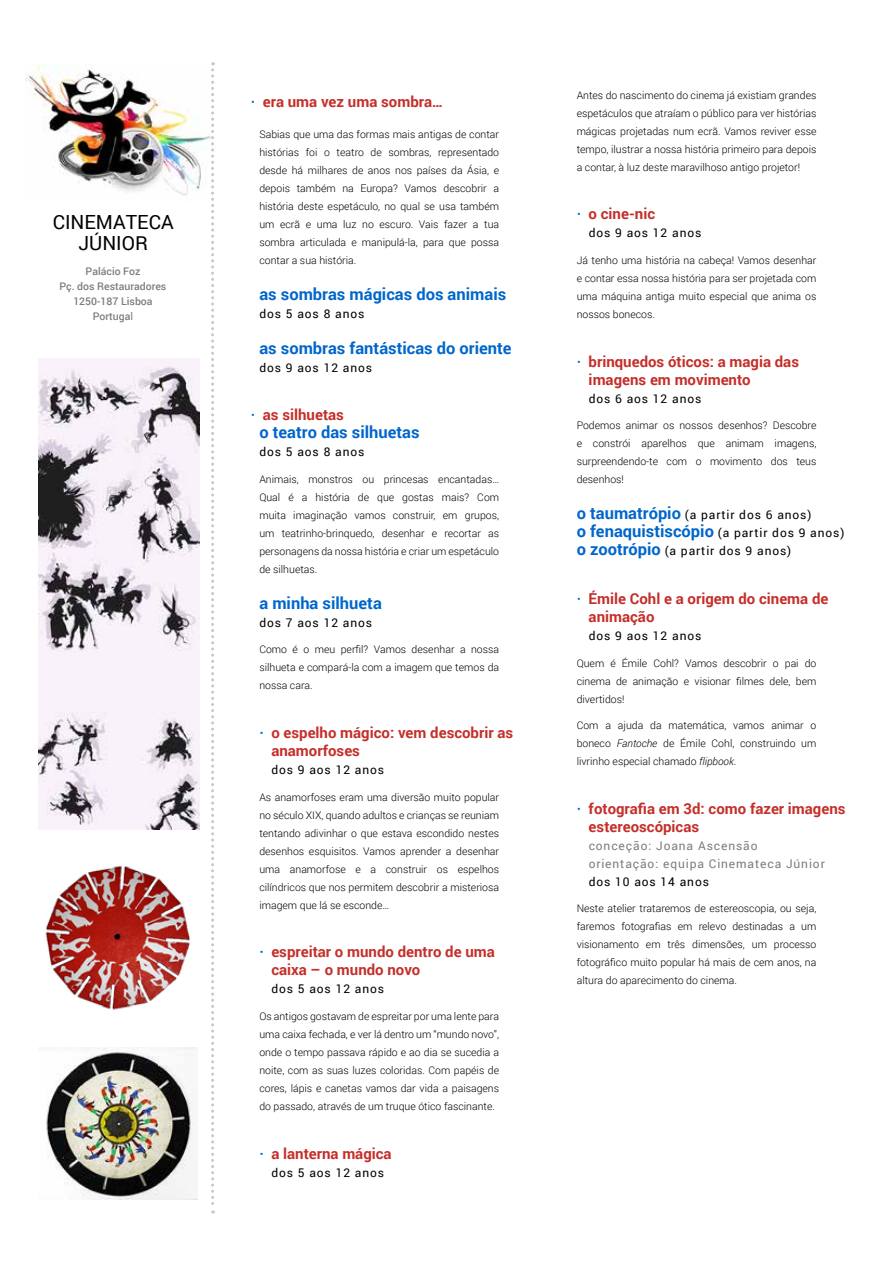
<style>
.page{position:relative;width:893px;height:1263px;background:#fff}
.page>*{position:absolute;margin:0;border:0;box-sizing:border-box;transform-origin:0 0}
.t1{font:19.5px/21px "Roboto";color:#000;text-align:center}
.t2{font:700 16.5px "Roboto";color:#06c}
.t3{font:700 15px/18px "Roboto";color:#c42f2a}
.t4{font:12px "Roboto";letter-spacing:.075em;color:#000}
.t5{font:12px/18px "Roboto";letter-spacing:.075em;color:#807c7a}
.t6{font:300 10.5px/18px "Roboto";color:#000;text-align:justify}
.t7{font:500 10.5px/15px "Roboto";color:#807c7a;text-align:center}
.s1{font-weight:400}
.s2{color:#0070c0}
.s3{font-weight:700;font-size:16.5px;color:#06c}
.s4{font-weight:400;font-size:12px;color:#000}
.s5{font-style:italic}
</style>
<div class="page">
<img style="left:26px;top:64px;width:185px;height:132px">
<svg style="left:211px;top:62px;width:3px;height:1151px"></svg>
<img style="left:38px;top:358px;width:162px;height:471px">
<img style="left:45px;top:865px;width:145px;height:145px">
<img style="left:46px;top:1047px;width:151px;height:152px">
<h1 class="t1" style="left:53px;top:211px;width:122px">CINEMATECA<br>JÚNIOR</h1>
<p class="t7" style="left:60px;top:263px;width:108px">Palácio Foz<br>Pç. dos Restauradores<br>1250-187 Lisboa<br>Portuga<span class="s1">l</span></p>
<h3 class="t3" style="left:251px;top:92px;width:194px"><span class="s2">·</span> era uma vez uma sombra…</h3>
<p class="t6" style="left:259px;top:124px;width:241px">Sabias que uma das formas mais antigas de contar histórias foi o teatro de sombras, representado desde há milhares de anos nos países da Ásia, e depois também na Europa? Vamos descobrir a história deste espetáculo, no qual se usa também um ecrã e uma luz no escuro. Vais fazer a tua sombra articulada e manipulá-la, para que possa contar a sua história.</p>
<h2 class="t2" style="left:259px;top:282px;width:248px">as sombras mágicas dos animais</h2>
<p class="t4" style="left:259px;top:305px;width:107px">dos 5 aos 8 anos</p>
<h2 class="t2" style="left:259px;top:336px;width:254px">as sombras fantásticas do oriente</h2>
<p class="t4" style="left:259px;top:359px;width:114px">dos 9 aos 12 anos</p>
<h3 class="t3" style="left:251px;top:405px;width:95px"><span class="s2">·</span> as silhuetas</h3>
<h2 class="t2" style="left:259px;top:421px;width:162px">o teatro das silhuetas</h2>
<p class="t4" style="left:259px;top:444px;width:107px">dos 5 aos 8 anos</p>
<p class="t6" style="left:259px;top:470px;width:241px">Animais, monstros ou princesas encantadas… Qual é a história de que gostas mais? Com muita imaginação vamos construir, em grupos, um teatrinho-brinquedo, desenhar e recortar as personagens da nossa história e criar um espetáculo de silhuetas.</p>
<h2 class="t2" style="left:259px;top:591px;width:124px">a minha silhueta</h2>
<p class="t4" style="left:259px;top:614px;width:114px">dos 7 aos 12 anos</p>
<p class="t6" style="left:259px;top:640px;width:241px">Como é o meu perfil? Vamos desenhar a nossa silhueta e compará-la com a imagem que temos da nossa cara.</p>
<h3 class="t3" style="left:271px;top:723px;width:243px;text-indent:-12px"><span class="s2">·</span> o espelho mágico: vem descobrir as anamorfoses</h3>
<p class="t4" style="left:271px;top:761px;width:114px">dos 9 aos 12 anos</p>
<p class="t6" style="left:259px;top:787px;width:241px">As anamorfoses eram uma diversão muito popular no século XIX, quando adultos e crianças se reuniam tentando adivinhar o que estava escondido nestes desenhos esquisitos. Vamos aprender a desenhar uma anamorfose e a construir os espelhos cilíndricos que nos permitem descobrir a misteriosa imagem que lá se esconde…</p>
<h3 class="t3" style="left:271px;top:942px;width:225px;text-indent:-12px"><span class="s2">·</span> espreitar o mundo dentro de uma caixa – o mundo novo</h3>
<p class="t4" style="left:271px;top:981px;width:114px">dos 5 aos 12 anos</p>
<p class="t6" style="left:259px;top:1007px;width:241px">Os antigos gostavam de espreitar por uma lente para uma caixa fechada, e ver lá dentro um “mundo novo”, onde o tempo passava rápido e ao dia se sucedia a noite, com as suas luzes coloridas. Com papéis de cores, lápis e canetas vamos dar vida a paisagens do passado, através de um truque ótico fascinante.</p>
<h3 class="t3" style="left:259px;top:1144px;width:134px"><span class="s2">·</span> a lanterna mágica</h3>
<p class="t4" style="left:271px;top:1164px;width:114px">dos 5 aos 12 anos</p>
<p class="t6" style="left:577px;top:86px;width:241px">Antes do nascimento do cinema já existiam grandes espetáculos que atraíam o público para ver histórias mágicas projetadas num ecrã. Vamos reviver esse tempo, ilustrar a nossa história primeiro para depois a contar, à luz deste maravilhoso antigo projetor!</p>
<h3 class="t3" style="left:577px;top:204px;width:80px"><span class="s2">·</span> o cine-nic</h3>
<p class="t4" style="left:589px;top:225px;width:114px">dos 9 aos 12 anos</p>
<p class="t6" style="left:577px;top:251px;width:241px">Já tenho uma história na cabeça! Vamos desenhar e contar essa nossa história para ser projetada com uma máquina antiga muito especial que anima os nossos bonecos.</p>
<h3 class="t3" style="left:589px;top:352px;width:212px;text-indent:-12px"><span class="s2">·</span> brinquedos óticos: a magia das imagens em movimento</h3>
<p class="t4" style="left:589px;top:390px;width:114px">dos 6 aos 12 anos</p>
<p class="t6" style="left:577px;top:416px;width:241px">Podemos animar os nossos desenhos? Descobre e constrói aparelhos que animam imagens, surpreendendo-te com o movimento dos teus desenhos!</p>
<p class="t4" style="left:577px;top:506px;width:236px"><span class="s3">o taumatrópio</span> (a partir dos 6 anos)</p>
<h2 class="t2" style="left:577px;top:520px;width:269px">o fenaquistiscópio <span class="s4">(a partir dos 9 anos)</span></h2>
<p class="t4" style="left:577px;top:542px;width:216px"><span class="s3">o zootrópio</span> (a partir dos 9 anos)</p>
<h3 class="t3" style="left:589px;top:589px;width:241px;text-indent:-12px"><span class="s2">·</span> Émile Cohl e a origem do cinema de animação</h3>
<p class="t4" style="left:589px;top:627px;width:114px">dos 9 aos 12 anos</p>
<p class="t6" style="left:577px;top:653px;width:241px">Quem é Émile Cohl? Vamos descobrir o pai do cinema de animação e visionar filmes dele, bem divertidos!</p>
<p class="t6" style="left:577px;top:716px;width:241px">Com a ajuda da matemática, vamos animar o boneco <span class="s5">Fantoche</span> de Émile Cohl, construindo um livrinho especial chamado <span class="s5">flipbook</span>.</p>
<h3 class="t3" style="left:589px;top:799px;width:258px;text-indent:-12px"><span class="s2">·</span> fotografia em 3d: como fazer imagens estereoscópicas</h3>
<p class="t5" style="left:589px;top:836px;width:238px">conceção: Joana Ascensão orientação: equipa Cinemateca Júnior</p>
<p class="t4" style="left:589px;top:873px;width:122px">dos 10 aos 14 anos</p>
<p class="t6" style="left:577px;top:899px;width:241px">Neste atelier trataremos de estereoscopia, ou seja, faremos fotografias em relevo destinadas a um visionamento em três dimensões, um processo fotográfico muito popular há mais de cem anos, na altura do aparecimento do cinema.</p>
</div>
